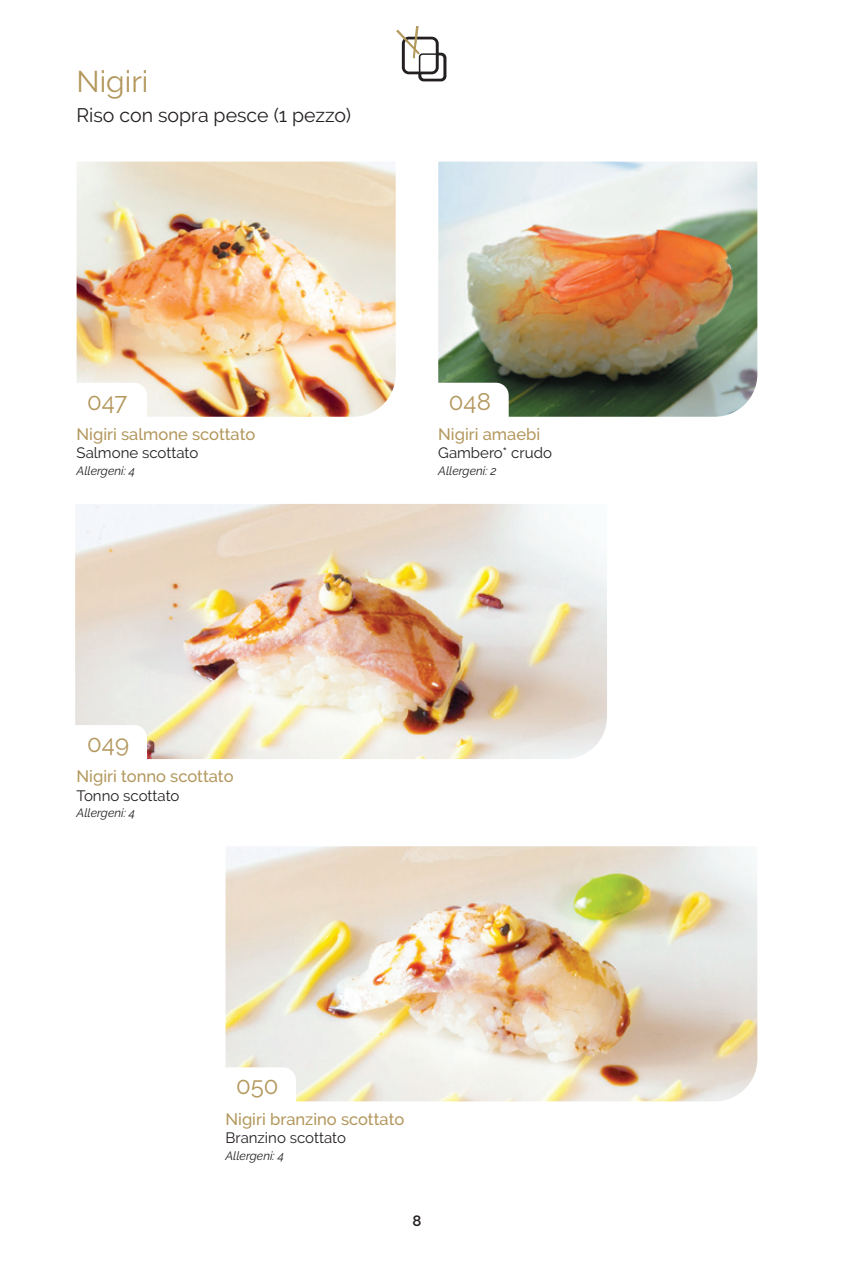
<style>
.page{position:relative;width:851px;height:1263px;background:#fff}
.page>*{position:absolute;margin:0;border:0;box-sizing:border-box;transform-origin:0 0}
.t1{font:30px "Raleway";color:#b3975c}
.t2{font:24px "Raleway";color:#b3975c}
.t3{font:19.5px "Raleway";color:#231f20}
.t4{font:500 16.5px "Raleway";color:#b3975c}
.t5{font:15px "Raleway";color:#231f20}
.t6{font:600 15px "Raleway";color:#231f20}
.t7{font:italic 12px "Raleway";color:#231f20}
</style>
<div class="page">
<img style="left:77px;top:162px;width:318px;height:255px">
<img style="left:438px;top:162px;width:319px;height:255px">
<img style="left:75px;top:504px;width:532px;height:255px">
<img style="left:225px;top:846px;width:532px;height:255px">
<svg style="left:77px;top:383px;width:70px;height:34px"></svg>
<svg style="left:438px;top:383px;width:70px;height:34px"></svg>
<svg style="left:75px;top:725px;width:72px;height:34px"></svg>
<svg style="left:225px;top:1067px;width:71px;height:34px"></svg>
<svg style="left:396px;top:26px;width:51px;height:57px"></svg>
<p class="t1" style="left:77px;top:64px;width:73px">Nigiri</p>
<p class="t3" style="left:77px;top:104px;width:276px">Riso con sopra pesce (1 pezzo)</p>
<p class="t2" style="left:87px;top:387px;width:42px">047</p>
<p class="t2" style="left:449px;top:387px;width:44px">048</p>
<p class="t4" style="left:77px;top:425px;width:180px">Nigiri salmone scottato</p>
<p class="t5" style="left:77px;top:444px;width:123px">Salmone scottato</p>
<p class="t7" style="left:77px;top:464px;width:60px">Allergeni: 4</p>
<p class="t2" style="left:87px;top:729px;width:43px">049</p>
<p class="t4" style="left:77px;top:767px;width:158px">Nigiri tonno scottato</p>
<p class="t5" style="left:77px;top:787px;width:104px">Tonno scottato</p>
<p class="t7" style="left:77px;top:806px;width:60px">Allergeni: 4</p>
<p class="t4" style="left:438px;top:425px;width:103px">Nigiri amaebi</p>
<p class="t5" style="left:438px;top:444px;width:115px">Gambero* crudo</p>
<p class="t7" style="left:438px;top:464px;width:60px">Allergeni: 2</p>
<p class="t2" style="left:236px;top:1072px;width:44px">050</p>
<p class="t4" style="left:225px;top:1109px;width:180px">Nigiri branzino scottato</p>
<p class="t5" style="left:225px;top:1129px;width:122px">Branzino scottato</p>
<p class="t7" style="left:225px;top:1148px;width:60px">Allergeni: 4</p>
<p class="t6" style="left:412px;top:1212px;width:11px">8</p>
</div>
